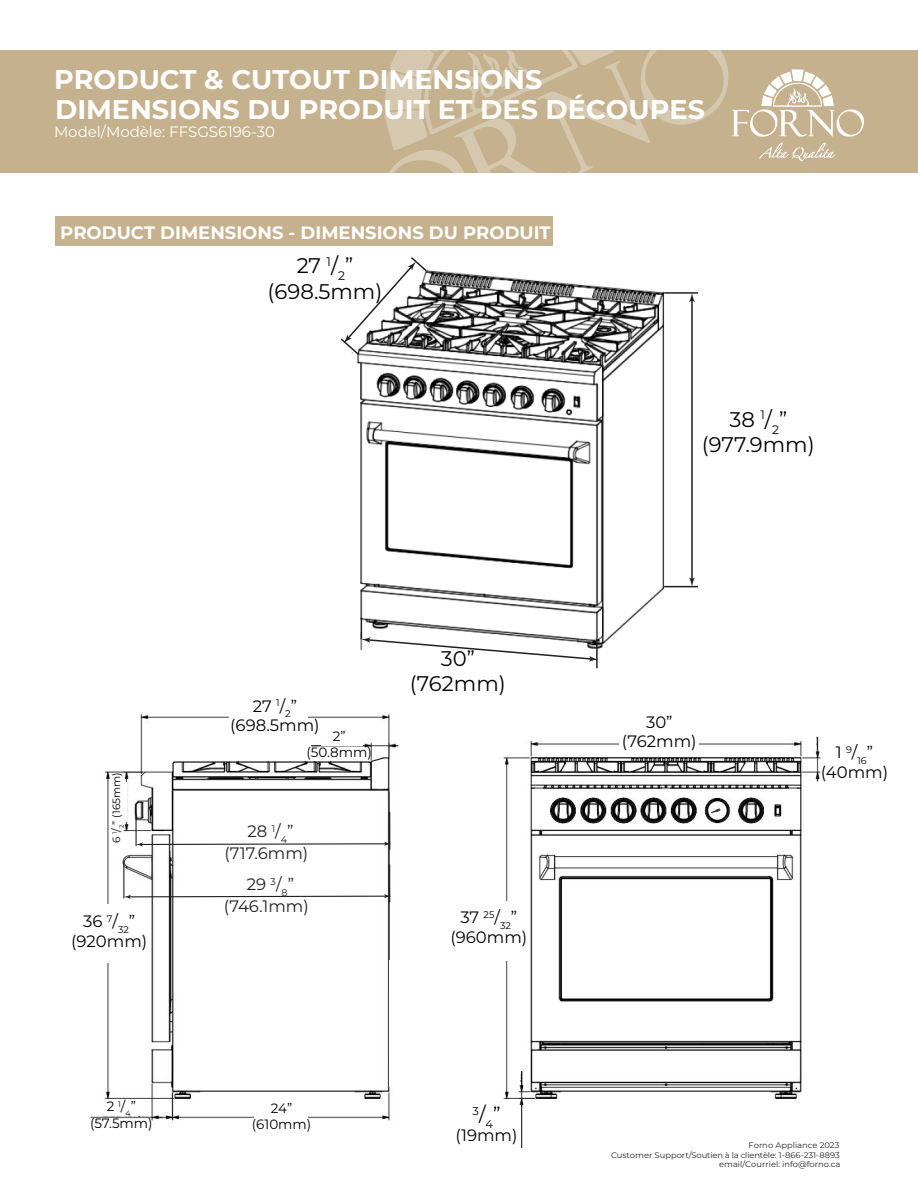
<style>
.page{position:relative;width:918px;height:1188px;background:#fff}
.page>*{position:absolute;margin:0;border:0;box-sizing:border-box;transform-origin:0 0}
.t1{font:700 27px "Montserrat";color:#fff}
.t2{font:21.15px/25.3px "Montserrat";color:#000;text-align:center}
.t3{font:700 18px "Montserrat";color:#fff}
.t4{font:16.5px/19.8px "Montserrat";color:#000;text-align:center}
.t5{font:16.5px/21.6px "Montserrat";letter-spacing:-.005em;color:#231f20;text-align:center}
.t6{font:15px "Montserrat";color:#fff}
.t7{font:13.5px/16.2px "Montserrat";color:#000;text-align:center}
.t8{font:11.4px "Montserrat";color:#000}
.t9{font:10.5px "Montserrat";color:#000}
.t10{font:7.95px/9.6px "Montserrat";color:#231f20;text-align:right;scale:1.04 1}
.s1{font-size:19.5px}
</style>
<div class="page">
<div style="left:0;top:50px;width:918px;height:123px;background:#c5b18d"></div>
<svg style="left:759px;top:143px;width:77px;height:18px"></svg>
<svg style="left:732px;top:69px;width:132px;height:68px"></svg>
<svg style="left:389px;top:50px;width:340px;height:123px"></svg>
<svg style="left:384px;top:50px;width:230px;height:101px"></svg>
<div style="left:55px;top:216px;width:498px;height:30px;background:#c5b18d"></div>
<img style="left:360px;top:270px;width:306px;height:379px">
<img style="left:90px;top:714px;width:731px;height:416px">
<div style="left:229px;top:704px;width:79px;height:19px;background:#fff"></div>
<div style="left:91px;top:905px;width:18px;height:58px;background:#fff"></div>
<div style="left:254px;top:1107px;width:54px;height:12px;background:#fff"></div>
<div style="left:100px;top:1107px;width:50px;height:9px;background:#fff"></div>
<div style="left:117px;top:782px;width:10px;height:40px;background:#fff"></div>
<div style="left:450px;top:901px;width:77px;height:60px;background:#fff"></div>
<div style="left:620px;top:717px;width:79px;height:29px;background:#fff"></div>
<div style="left:805px;top:705px;width:11px;height:45px;background:#fff"></div>
<div style="left:809px;top:691px;width:11px;height:46px;background:#fff"></div>
<div style="left:508px;top:1037px;width:12px;height:46px;background:#fff"></div>
<div style="left:514px;top:1026px;width:11px;height:45px;background:#fff"></div>
<hr style="left:521px;top:1107px;width:1px;height:41px;background:#231f20">
<hr style="left:389px;top:864px;width:1px;height:38px;background:#231f20">
<hr style="left:123px;top:861px;width:1px;height:37px;background:#231f20">
<svg style="left:124px;top:894px;width:267px;height:5px"></svg>
<div style="left:321px;top:731px;width:42px;height:15px;background:#fff"></div>
<hr style="left:389px;top:812px;width:1px;height:38px;background:#231f20">
<hr style="left:135px;top:808px;width:2px;height:38px;background:#231f20">
<svg style="left:136px;top:842px;width:255px;height:5px"></svg>
<svg style="left:340px;top:257px;width:89px;height:112px"></svg>
<hr style="left:664px;top:586px;width:34px;height:1px;background:#231f20">
<hr style="left:664px;top:292px;width:34px;height:2px;background:#231f20">
<hr style="left:691px;top:299px;width:2px;height:282px;background:#231f20">
<svg style="left:689px;top:293px;width:6px;height:9px"></svg>
<svg style="left:689px;top:578px;width:6px;height:8px"></svg>
<hr style="left:596px;top:639px;width:2px;height:29px;background:#231f20">
<svg style="left:361px;top:619px;width:237px;height:43px"></svg>
<div style="left:389px;top:961px;width:35px;height:126px;background:#fff"></div>
<h1 class="t1" style="left:54px;top:60px;width:490px">PRODUCT &amp; CUTOUT DIMENSIONS</h1>
<h3 class="t6" style="left:54px;top:122px;width:223px">Model/Modèle: FFSGS6196-30</h3>
<h1 class="t1" style="left:55px;top:90px;width:651px">DIMENSIONS DU PRODUIT ET DES DÉCOUPES</h1>
<h3 class="t3" style="left:60px;top:219px;width:492px">PRODUCT DIMENSIONS - DIMENSIONS DU PRODUIT</h3>
<h2 class="t2" style="left:268px;top:252px;width:116px">27 <sup>1</sup>/<sub>2</sub>” (698.5mm)</h2>
<h3 class="t9" style="left:109px;top:843px;width:72px;rotate:-90deg">6 <sup>1</sup>/<sub>2</sub>” (165mm)</h3>
<h3 class="t4" style="left:71px;top:911px;width:78px">36 <sup>7</sup>/<sub>32</sub>” (920mm)</h3>
<h3 class="t4" style="left:230px;top:695px;width:91px">27 <sup>1</sup>/<sub>2</sub>” (698.5mm)</h3>
<h3 class="t7" style="left:306px;top:728px;width:67px">2” (50.8mm)</h3>
<h3 class="t5" style="left:224px;top:820px;width:85px">28 <sup>1</sup>/<sub>4</sub>” (717.6mm)</h3>
<h3 class="t5" style="left:224px;top:873px;width:86px">29 <sup>3</sup>/<sub>8</sub>” (746.1mm)</h3>
<h2 class="t2" style="left:410px;top:645px;width:97px">30” (762mm)</h2>
<h3 class="t4" style="left:450px;top:907px;width:78px">37 <sup>25</sup>/<sub>32</sub>” (960mm)</h3>
<h3 class="t7" style="left:90px;top:1098px;width:64px">2 <sup>1</sup>/<sub>4</sub>” (57.5mm)</h3>
<h3 class="t7" style="left:252px;top:1099px;width:61px">24” (610mm)</h3>
<h3 class="t8" style="left:473px;top:1109px;width:29px">3<span class="s1">/</span>4<span class="s1">”</span></h3>
<h3 class="t4" style="left:456px;top:1125px;width:64px">(19mm)</h3>
<h2 class="t2" style="left:702px;top:406px;width:114px">38 <sup>1</sup>/<sub>2</sub>” (977.9mm)</h2>
<h3 class="t4" style="left:622px;top:711px;width:76px">30” (762mm)</h3>
<h3 class="t4" style="left:821px;top:742px;width:69px">1 <sup>9</sup>/<sub>16</sub>” (40mm)</h3>
<p class="t10" style="left:611px;top:1140px;width:222px">Forno Appliance 2023<br>Customer Support/Soutien à la clientèle: 1-866-231-8893 email/Courriel: info@forno.ca</p>
</div>
